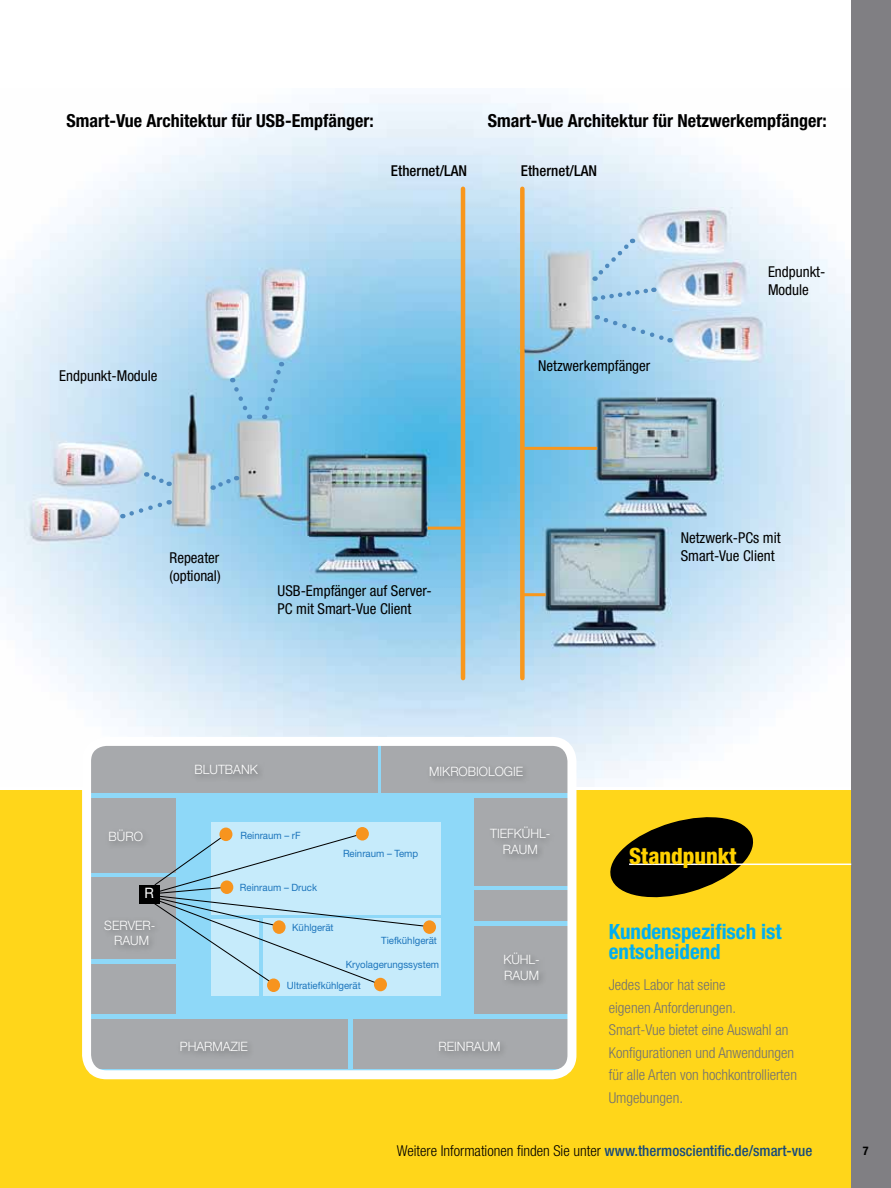
<style>
.page{position:relative;width:891px;height:1188px;background:#fff}
.page>*{position:absolute;margin:0;border:0;box-sizing:border-box;transform-origin:0 0}
.t1{font:800 condensed 22.5px "Helvetica Neue LT Std";color:#ffd200}
.t2{font:700 condensed 21px/19.5px "Helvetica Neue LT Std";color:#00aeef}
.t3{font:700 condensed 18px "Helvetica Neue LT Std";color:#000}
.t4{font:300 condensed 15px/22.5px "Helvetica Neue LT Std";color:#717073}
.t5{font:condensed 15px/18px "Helvetica Neue LT Std";color:#000}
.t6{font:300 condensed 15px "Helvetica Neue LT Std";color:#000}
.t7{font:500 condensed 15px "Helvetica Neue LT Std";color:#000}
.t8{font:14.4px "Helvetica Neue LT Std";color:#fff;scale:.96 1}
.t9{font:300 12.9px/15.5px "Helvetica Neue LT Std";color:#fff;text-align:center;scale:.96 1}
.t10{font:700 condensed 12px "Helvetica Neue LT Std";color:#000}
.t11{font:10.05px "Helvetica Neue LT Std";color:#1c75bc;scale:.96 1}
.s1{font-weight:500;color:#174a7c}
</style>
<div class="page">
<img style="left:0;top:95px;width:851px;height:691px">
<div style="left:0;top:790px;width:890px;height:398px;background:#ffd61a"></div>
<div style="left:851px;top:0;width:40px;height:1188px;background:#807f83"></div>
<svg style="left:610px;top:817px;width:147px;height:81px"></svg>
<hr style="left:629px;top:864px;width:222px;height:1px;background:#fff">
<div style="left:92px;top:741px;width:480px;height:328px;background:#8ed8f8"></div>
<div style="left:87px;top:741px;width:291px;height:52px;background:#a7a9ac"></div>
<div style="left:381px;top:741px;width:189px;height:52px;background:#a7a9ac"></div>
<div style="left:87px;top:798px;width:89px;height:75px;background:#a7a9ac"></div>
<div style="left:87px;top:877px;width:89px;height:82px;background:#a7a9ac"></div>
<div style="left:87px;top:964px;width:89px;height:50px;background:#a7a9ac"></div>
<div style="left:87px;top:1019px;width:106px;height:50px;background:#a7a9ac"></div>
<div style="left:190px;top:1019px;width:158px;height:50px;background:#a7a9ac"></div>
<div style="left:353px;top:1019px;width:109px;height:50px;background:#a7a9ac"></div>
<div style="left:459px;top:1019px;width:111px;height:50px;background:#a7a9ac"></div>
<div style="left:474px;top:798px;width:96px;height:88px;background:#a7a9ac"></div>
<div style="left:474px;top:926px;width:96px;height:88px;background:#a7a9ac"></div>
<div style="left:474px;top:891px;width:96px;height:30px;background:#a7a9ac"></div>
<div style="left:211px;top:823px;width:230px;height:92px;background:#c6ebfb"></div>
<div style="left:211px;top:919px;width:48px;height:77px;background:#c6ebfb"></div>
<div style="left:263px;top:919px;width:178px;height:77px;background:#c6ebfb"></div>
<div style="left:139px;top:885px;width:21px;height:18px;background:#000"></div>
<div style="left:219px;top:828px;width:13px;height:13px;background:#f7941e;border-radius:50%"></div>
<div style="left:356px;top:827px;width:13px;height:14px;background:#f7941e;border-radius:50%"></div>
<svg style="left:146px;top:833px;width:282px;height:152px"></svg>
<div style="left:220px;top:880px;width:13px;height:14px;background:#f7941e;border-radius:50%"></div>
<div style="left:273px;top:920px;width:13px;height:14px;background:#f7941e;border-radius:50%"></div>
<div style="left:423px;top:920px;width:13px;height:14px;background:#f7941e;border-radius:50%"></div>
<div style="left:374px;top:978px;width:13px;height:13px;background:#f7941e;border-radius:50%"></div>
<div style="left:267px;top:979px;width:13px;height:13px;background:#f7941e;border-radius:50%"></div>
<div style="left:82px;top:737px;width:494px;height:342px;border:9px solid #fff;border-radius:20px"></div>
<div style="left:520px;top:189px;width:5px;height:489px;background:#f8971d"></div>
<hr style="left:461px;top:189px;width:4px;height:489px;background:#f8971d">
<svg style="left:594px;top:238px;width:60px;height:65px;background:#b8d9f0"></svg>
<svg style="left:597px;top:314px;width:74px;height:30px;background:#a3d0ed"></svg>
<hr style="left:428px;top:527px;width:35px;height:3px;background:#f8971d">
<hr style="left:522px;top:593px;width:24px;height:3px;background:#f8971d">
<hr style="left:524px;top:447px;width:73px;height:3px;background:#f8971d">
<svg style="left:213px;top:474px;width:25px;height:16px"></svg>
<svg style="left:122px;top:498px;width:48px;height:21px"></svg>
<svg style="left:146px;top:472px;width:25px;height:16px"></svg>
<svg style="left:230px;top:378px;width:23px;height:41px"></svg>
<svg style="left:261px;top:362px;width:24px;height:57px"></svg>
<p class="t3" style="left:67px;top:110px;width:309px">Smart-Vue Architektur für USB-Empfänger:</p>
<p class="t3" style="left:488px;top:110px;width:340px">Smart-Vue Architektur für Netzwerkempfänger:</p>
<p class="t5" style="left:59px;top:367px;width:100px">Endpunkt-Module</p>
<p class="t7" style="left:391px;top:162px;width:78px">Ethernet/LAN</p>
<p class="t7" style="left:521px;top:162px;width:78px">Ethernet/LAN</p>
<p class="t5" style="left:538px;top:357px;width:114px">Netzwerkempfänger</p>
<p class="t5" style="left:768px;top:263px;width:59px">Endpunkt-<br>Module</p>
<p class="t5" style="left:170px;top:548px;width:53px">Repeater (optional)</p>
<p class="t5" style="left:278px;top:582px;width:156px">USB-Empfänger auf Server-<br>PC mit Smart-Vue Client</p>
<p class="t5" style="left:681px;top:529px;width:101px">Netzwerk-PCs mit<br>Smart-Vue Client</p>
<p class="t9" style="left:195px;top:762px;width:67px">BLUTBANK</p>
<p class="t9" style="left:429px;top:763px;width:100px">MIKROBIOLOGIE</p>
<p class="t9" style="left:109px;top:829px;width:37px">BÜRO</p>
<p class="t11" style="left:240px;top:829px;width:64px">Reinraum – rF</p>
<p class="t11" style="left:343px;top:847px;width:80px">Reinraum – Temp</p>
<p class="t9" style="left:490px;top:826px;width:64px">TIEFKÜHL-<br>RAUM</p>
<h1 class="t1" style="left:629px;top:842px;width:109px">Standpunkt</h1>
<p class="t8" style="left:145px;top:885px;width:11px">R</p>
<p class="t9" style="left:104px;top:917px;width:55px">SERVER-<br>RAUM</p>
<p class="t11" style="left:240px;top:881px;width:82px">Reinraum – Druck</p>
<p class="t11" style="left:292px;top:921px;width:45px">Kühlgerät</p>
<p class="t11" style="left:381px;top:935px;width:60px">Tiefkühlgerät</p>
<p class="t11" style="left:346px;top:958px;width:99px">Kryolagerungssystem</p>
<p class="t11" style="left:287px;top:979px;width:78px">Ultratiefkühlgerät</p>
<p class="t9" style="left:503px;top:952px;width:40px;text-align:left">KÜHL-<br>RAUM</p>
<p class="t9" style="left:180px;top:1039px;width:72px">PHARMAZIE</p>
<p class="t9" style="left:439px;top:1039px;width:66px">REINRAUM</p>
<h2 class="t2" style="left:609px;top:922px;width:174px">Kundenspezifisch ist entscheidend</h2>
<p class="t4" style="left:609px;top:974px;width:190px">Jedes Labor hat seine<br>eigenen Anforderungen.<br>Smart-Vue bietet eine Auswahl an<br>Konfigurationen und Anwendungen für alle Arten von hochkontrollierten<br>Umgebungen.</p>
<p class="t6" style="left:397px;top:1142px;width:417px">Weitere Informationen finden Sie unter <span class="s1">www.thermoscientific.de/smart-vue</span></p>
<p class="t10" style="left:863px;top:1143px;width:7px">7</p>
</div>
